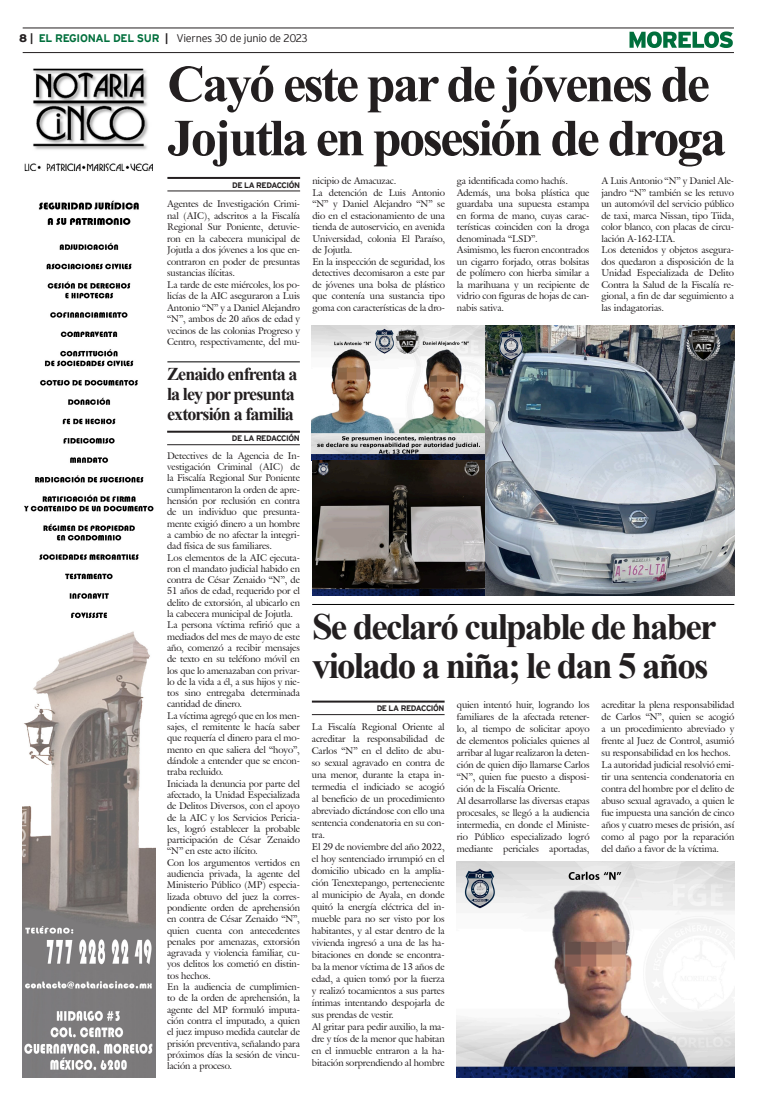
<style>
.page{position:relative;width:757px;height:1106px;background:#fff}
.page>*{position:absolute;margin:0;border:0;box-sizing:border-box;transform-origin:0 0}
.Cabeza_01{font:700 52px/54px "Times New Roman";letter-spacing:-.05em;color:#231f20}
.Cabeza_02{font:700 37px/39px "Times New Roman";letter-spacing:-.05em;color:#231f20}
.Cabeza_03{font:700 18px/20px "Times New Roman";letter-spacing:-.05em;color:#231f20}
.t1{font:300 11px "Interstate";letter-spacing:-.025em;color:#231f20}
.t2{font:9.5px/12px "Galliard IT Cby BT";letter-spacing:-.01em;color:#231f20;text-align:justify}
.t3{font:700 8px "Interstate";letter-spacing:-.05em;color:#231f20}
.s1{font-weight:900}
.s2{font-weight:700}
.s3{font-weight:700;color:#006f3c}
</style>
<div class="page">
<hr style="left:23px;top:28px;width:711px;height:1px;background:#231f20">
<hr style="left:23px;top:52px;width:711px;height:1px;background:#231f20">
<svg style="left:629px;top:31px;width:104px;height:17px"></svg>
<img style="left:23px;top:68px;width:132px;height:1009px">
<hr style="left:167px;top:177px;width:133px;height:2px;background:#231f20">
<hr style="left:167px;top:190px;width:133px;height:1px;background:#231f20">
<img style="left:312px;top:325px;width:422px;height:270px">
<hr style="left:167px;top:431px;width:133px;height:2px;background:#231f20">
<hr style="left:167px;top:444px;width:133px;height:1px;background:#231f20">
<hr style="left:167px;top:361px;width:133px;height:1px;background:#000">
<hr style="left:312px;top:604px;width:422px;height:1px;background:#000">
<hr style="left:312px;top:700px;width:133px;height:2px;background:#231f20">
<hr style="left:312px;top:714px;width:133px;height:1px;background:#231f20">
<img style="left:457px;top:861px;width:277px;height:216px">
<p class="t1" style="left:19px;top:32px;width:290px"><span class="s1">8</span> <span class="s2">|</span> <span class="s3">EL REGIONAL DEL SUR</span> <span class="s2">|</span> Viernes 30 de junio de 2023</p>
<p class="Cabeza_01" style="left:167px;top:55px;width:560px">Cayó este par de jóvenes de<br>Jojutla en posesión de droga</p>
<p class="t3" style="left:232px;top:180px;width:69px">DE LA REDACCIÓN</p>
<p class="t2" style="left:312px;top:175px;width:85px">nicipio de Amacuzac.</p>
<p class="t2" style="left:312px;top:187px;width:134px;line-height:11.5px">La detención de Luis Antonio “N” y Daniel Alejandro “N” se dio en el estacionamiento de una tienda de autoservicio, en avenida Universidad, colonia El Paraíso, de Jojutla.</p>
<p class="t2" style="left:312px;top:256px;width:134px;line-height:11.5px">En la inspección de seguridad, los detectives decomisaron a este par de jóvenes una bolsa de plástico que contenía una sustancia tipo goma con características de la dro-</p>
<p class="t2" style="left:457px;top:175px;width:113px">ga identificada como hachís.</p>
<p class="t2" style="left:457px;top:187px;width:134px;line-height:11.5px">Además, una bolsa plástica que guardaba una supuesta estampa en forma de mano, cuyas carac&shy;terísticas coinciden con la droga denominada “LSD”.</p>
<p class="t2" style="left:457px;top:244px;width:134px;line-height:11.5px">Asimismo, les fueron encontrados un cigarro forjado, otras bolsitas de polímero con hierba similar a la marihuana y un recipiente de vidrio con figuras de hojas de can&shy;nabis sativa.</p>
<p class="t2" style="left:601px;top:175px;width:134px;line-height:11.5px">A Luis Antonio “N” y Daniel Ale&shy;jandro “N” también se les retuvo un automóvil del servicio público de taxi, marca Nissan, tipo Tiida, color blanco, con placas de circu&shy;lación A-162-LTA.</p>
<p class="t2" style="left:601px;top:244px;width:134px;line-height:11.5px">Los detenidos y objetos asegura&shy;dos quedaron a disposición de la Unidad Especializada de Delito Contra la Salud de la Fiscalía re&shy;gional, a fin de dar seguimiento a las indagatorias.</p>
<p class="t2" style="left:167px;top:198px;width:134px;line-height:11.5px">Agentes de Investigación Crimi&shy;nal (AIC), adscritos a la Fiscalía Regional Sur Poniente, detuvie&shy;ron en la cabecera municipal de Jojutla a dos jóvenes a los que en&shy;contraron en poder de presuntas sustancias ilícitas.</p>
<p class="t2" style="left:167px;top:278px;width:134px;line-height:11.5px">La tarde de este miércoles, los po&shy;licías de la AIC aseguraron a Luis Antonio “N” y a Daniel Alejandro “N”, ambos de 20 años de edad y vecinos de las colonias Progreso y Centro, respectivamente, del mu-</p>
<p class="Cabeza_03" style="left:167px;top:363px;width:132px">Zenaido enfrenta a la ley por presunta extorsión a familia</p>
<p class="t3" style="left:232px;top:434px;width:69px">DE LA REDACCIÓN</p>
<p class="t2" style="left:167px;top:450px;width:134px;line-height:11.3px">Detectives de la Agencia de In&shy;vestigación Criminal (AIC) de la Fiscalía Regional Sur Poniente cumplimentaron la orden de apre&shy;hensión por reclusión en contra de un individuo que presunta&shy;mente exigió dinero a un hombre a cambio de no afectar la integri&shy;dad física de sus familiares.</p>
<p class="t2" style="left:167px;top:551px;width:134px;line-height:11.3px">Los elementos de la AIC ejecuta&shy;ron el mandato judicial habido en contra de César Zenaido “N”, de 51 años de edad, requerido por el delito de extorsión, al ubicarlo en la cabecera municipal de Jojutla.</p>
<p class="t2" style="left:167px;top:619px;width:134px;line-height:11.3px">La persona víctima refirió que a mediados del mes de mayo de este año, comenzó a recibir mensajes de texto en su teléfono móvil en los que lo amenazaban con privar&shy;lo de la vida a él, a sus hijos y nie&shy;tos sino entregaba determinada cantidad de dinero.</p>
<p class="t2" style="left:167px;top:709px;width:134px;line-height:11.3px">La víctima agregó que en los men&shy;sajes, el remitente le hacía saber que requería el dinero para el mo&shy;mento en que saliera del “hoyo”, dándole a entender que se encon&shy;traba recluido.</p>
<p class="t2" style="left:167px;top:777px;width:134px;line-height:11.3px">Iniciada la denuncia por parte del afectado, la Unidad Especializada de Delitos Diversos, con el apoyo de la AIC y los Servicios Pericia&shy;les, logró establecer la probable participación de César Zenaido “N” en este acto ilícito.</p>
<p class="t2" style="left:167px;top:856px;width:134px;line-height:11.3px">Con los argumentos vertidos en audiencia privada, la agente del Ministerio Público (MP) especia&shy;lizada obtuvo del juez la corres&shy;pondiente orden de aprehensión en contra de César Zenaido “N”, quien cuenta con antecedentes penales por amenazas, extorsión agravada y violencia familiar, cu&shy;yos delitos los cometió en distin&shy;tos hechos.</p>
<p class="t2" style="left:167px;top:981px;width:134px;line-height:11.3px">En la audiencia de cumplimien&shy;to de la orden de aprehensión, la agente del MP formuló imputa&shy;ción contra el imputado, a quien el juez impuso medida cautelar de prisión preventiva, señalando para próximos días la sesión de vincu&shy;lación a proceso.</p>
<p class="Cabeza_02" style="left:312px;top:606px;width:406px">Se declaró culpable de haber violado a niña; le dan 5 años</p>
<p class="t3" style="left:377px;top:704px;width:69px">DE LA REDACCIÓN</p>
<p class="t2" style="left:457px;top:698px;width:134px">quien intentó huir, logrando los familiares de la afectada retener&shy;lo, al tiempo de solicitar apoyo de elementos policiales quienes al arribar al lugar realizaron la deten&shy;ción de quien dijo llamarse Carlos “N”, quien fue puesto a disposi&shy;ción de la Fiscalía Oriente.</p>
<p class="t2" style="left:457px;top:794px;width:134px">Al desarrollarse las diversas etapas procesales, se llegó a la audiencia intermedia, en donde el Ministe&shy;rio Público especializado logró mediante periciales aportadas,</p>
<p class="t2" style="left:601px;top:698px;width:134px">acreditar la plena responsabilidad de Carlos “N”, quien se acogió a un procedimiento abreviado y frente al Juez de Control, asumió su responsabilidad en los hechos.</p>
<p class="t2" style="left:601px;top:758px;width:134px">La autoridad judicial resolvió emi&shy;tir una sentencia condenatoria en contra del hombre por el delito de abuso sexual agravado, a quien le fue impuesta una sanción de cinco años y cuatro meses de prisión, así como al pago por la reparación del daño a favor de la víctima.</p>
<p class="t2" style="left:312px;top:721px;width:134px">La Fiscalía Regional Oriente al acreditar la responsabilidad de Carlos “N” en el delito de abu&shy;so sexual agravado en contra de una menor, durante la etapa in&shy;termedia el indiciado se acogió al beneficio de un procedimiento abreviado dictándose con ello una sentencia condenatoria en su con&shy;tra.</p>
<p class="t2" style="left:312px;top:841px;width:134px">El 29 de noviembre del año 2022, el hoy sentenciado irrumpió en el domicilio ubicado en la amplia&shy;ción Tenextepango, perteneciente al municipio de Ayala, en donde quitó la energía eléctrica del in&shy;mueble para no ser visto por los habitantes, y al estar dentro de la vivienda ingresó a una de las ha&shy;bitaciones en donde se encontra&shy;ba la menor víctima de 13 años de edad, a quien tomó por la fuerza y realizó tocamientos a sus partes íntimas intentando despojarla de sus prendas de vestir.</p>
<p class="t2" style="left:312px;top:1021px;width:134px">Al gritar para pedir auxilio, la ma&shy;dre y tíos de la menor que habitan en el inmueble entraron a la ha&shy;bitación sorprendiendo al hombre</p>
</div>
